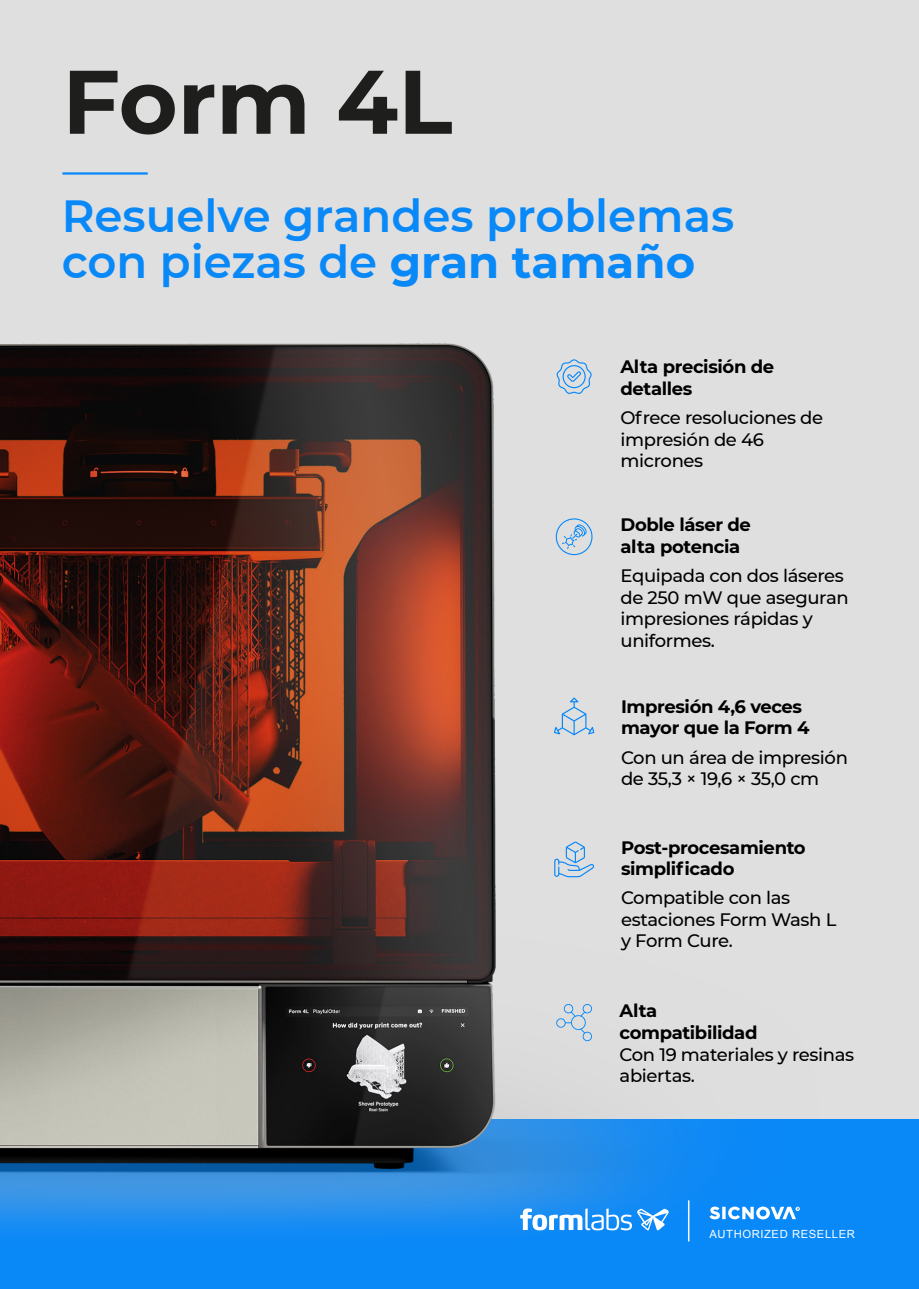
<style>
.page{position:relative;width:919px;height:1289px;background:#fff}
.page>*{position:absolute;margin:0;border:0;box-sizing:border-box;transform-origin:0 0}
.t1{font:700 90px "Montserrat";color:#1e1e1c}
.t2{font:600 45px/46.5px "Montserrat";color:#0988f8}
.t3{font:500 18px/21.6px "Montserrat";letter-spacing:-.02em;color:#010000}
.t4{font:700 18px/21.6px "Montserrat";letter-spacing:-.02em;color:#010000}
.t5{font:11.25px "Arial";letter-spacing:.05em;color:#fff}
.s1{font-weight:700}
</style>
<div class="page">
<div style="left:0;top:0;width:918px;height:1288px;background:#dfdfdf"></div>
<div style="left:0;top:1118px;width:918px;height:170px;background:#0988f8"></div>
<img style="left:0;top:343px;width:906px;height:899px">
<hr style="left:62px;top:172px;width:86px;height:3px;background:#0988f8">
<svg style="left:709px;top:1206px;width:90px;height:13px"></svg>
<hr style="left:688px;top:1200px;width:1px;height:41px;background:#fff">
<svg style="left:520px;top:1208px;width:148px;height:22px"></svg>
<svg style="left:556px;top:359px;width:36px;height:35px"></svg>
<svg style="left:562px;top:524px;width:24px;height:25px"></svg>
<div style="left:555px;top:518px;width:37px;height:37px;border:1px solid #0988f8;border-radius:50%"></div>
<svg style="left:553px;top:697px;width:41px;height:38px"></svg>
<svg style="left:554px;top:841px;width:40px;height:36px"></svg>
<svg style="left:556px;top:1003px;width:36px;height:38px"></svg>
<h1 class="t1" style="left:62px;top:37px;width:391px">Form 4L</h1>
<h2 class="t2" style="left:62px;top:190px;width:674px">Resuelve grandes problemas con piezas de <span class="s1">gran tamaño</span></h2>
<p class="t4" style="left:620px;top:355px;width:155px">Alta precisión de detalles</p>
<p class="t3" style="left:620px;top:406px;width:204px">Ofrece resoluciones de impresión de 46 micrones</p>
<p class="t4" style="left:620px;top:513px;width:132px">Doble láser de alta potencia</p>
<p class="t3" style="left:620px;top:564px;width:230px">Equipada con dos láseres de 250 mW que aseguran impresiones rápidas y uniformes.</p>
<p class="t4" style="left:621px;top:694px;width:190px">Impresión 4,6 veces mayor que la Form 4</p>
<p class="t3" style="left:621px;top:745px;width:228px">Con un área de impresión de 35,3 × 19,6 × 35,0 cm</p>
<p class="t4" style="left:621px;top:835px;width:186px">Post-procesamiento simplificado</p>
<p class="t3" style="left:621px;top:886px;width:217px">Compatible con las estaciones Form Wash L y Form Cure.</p>
<p class="t4" style="left:619px;top:999px;width:139px">Alta compatibilidad</p>
<p class="t3" style="left:619px;top:1042px;width:236px">Con 19 materiales y resinas abiertas.</p>
<p class="t5" style="left:709px;top:1226px;width:147px">AUTHORIZED RESELLER</p>
</div>
